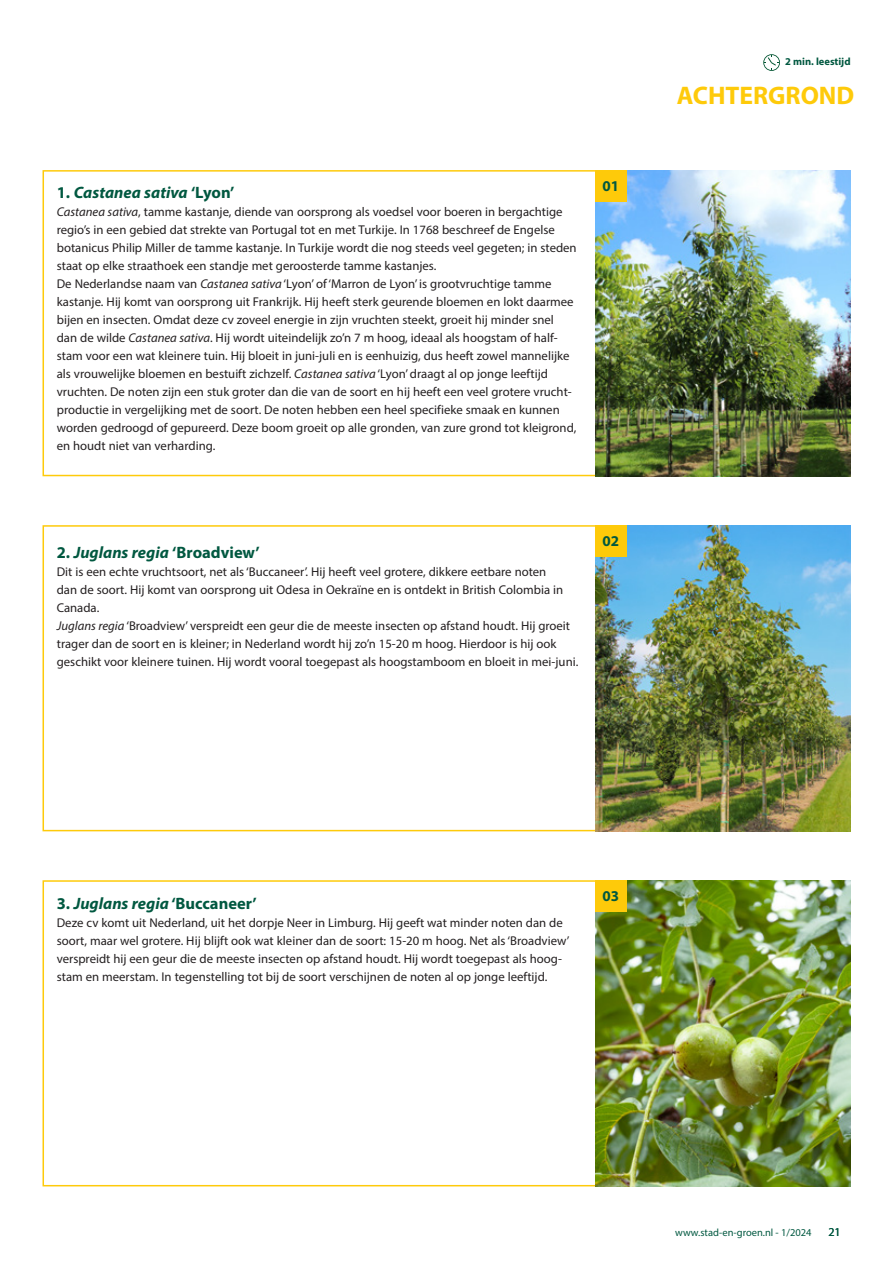
<style>
.page{position:relative;width:893px;height:1263px;background:#fff}
.page>*{position:absolute;margin:0;border:0;box-sizing:border-box;transform-origin:0 0}
.t1{font:700 25.5px "Myriad Pro";color:#feca0a}
.t2{font:700 16.5px "Myriad Pro";color:#005840}
.t3{font:italic 700 16.5px "Myriad Pro";color:#005840}
.t4{font:700 15px "Myriad Pro";color:#005840}
.t5{font:12.75px/18px "Myriad Pro";color:#231f20}
.t6{font:12px "Myriad Pro";color:#005840}
.t7{font:10.5px "Myriad Pro";color:#005840}
.t8{font:700 10.5px "Myriad Pro";color:#005840}
.s1{font-style:normal}
.s2{font-style:italic}
</style>
<div class="page">
<svg style="left:763px;top:54px;width:17px;height:17px"></svg>
<img style="left:595px;top:170px;width:255px;height:306px">
<img style="left:595px;top:525px;width:255px;height:306px">
<img style="left:595px;top:880px;width:255px;height:306px">
<div style="left:595px;top:170px;width:31px;height:31px;background:#feca0a"></div>
<div style="left:595px;top:525px;width:31px;height:31px;background:#feca0a"></div>
<div style="left:595px;top:880px;width:31px;height:31px;background:#feca0a"></div>
<p class="t3" style="left:57px;top:182px;width:179px"><span class="s1">1.</span> Castanea sativa <span class="s1">‘Lyon’</span></p>
<p class="t5" style="left:57px;top:203px;width:521px"><span class="s2">Castanea sativa</span>, tamme kastanje, diende van oorsprong als voedsel voor boeren in bergachtige regio’s in een gebied dat strekte van Portugal tot en met Turkije. In 1768 beschreef de Engelse botanicus Philip Miller de tamme kastanje. In Turkije wordt die nog steeds veel gegeten; in steden staat op elke straathoek een standje met geroosterde tamme kastanjes.<br>De Nederlandse naam van <span class="s2">Castanea sativa</span> ‘Lyon’ of ‘Marron de Lyon’ is grootvruchtige tamme kastanje. Hij komt van oorsprong uit Frankrijk. Hij heeft sterk geurende bloemen en lokt daarmee bijen en insecten. Omdat deze cv zoveel energie in zijn vruchten steekt, groeit hij minder snel dan de wilde <span class="s2">Castanea sativa</span>. Hij wordt uiteindelijk zo’n 7 m hoog, ideaal als hoogstam of half&shy;stam voor een wat kleinere tuin. Hij bloeit in juni-juli en is eenhuizig, dus heeft zowel mannelijke als vrouwelijke bloemen en bestuift zichzelf. <span class="s2">Castanea sativa</span> ‘Lyon’ draagt al op jonge leeftijd vruchten. De noten zijn een stuk groter dan die van de soort en hij heeft een veel grotere vrucht&shy;productie in vergelijking met de soort. De noten hebben een heel specifieke smaak en kunnen worden gedroogd of gepureerd. Deze boom groeit op alle gronden, van zure grond tot kleigrond, en houdt niet van verharding.</p>
<p class="t4" style="left:602px;top:176px;width:18px">01</p>
<p class="t2" style="left:57px;top:542px;width:204px">2. <span class="s2">Juglans regia</span> ‘Broadview’</p>
<p class="t5" style="left:57px;top:563px;width:523px">Dit is een echte vruchtsoort, net als ‘Buccaneer’. Hij heeft veel grotere, dikkere eetbare noten<br>dan de soort. Hij komt van oorsprong uit Odesa in Oekraïne en is ontdekt in British Colombia in Canada.<br><span class="s2">Juglans regia</span> ‘Broadview’ verspreidt een geur die de meeste insecten op afstand houdt. Hij groeit trager dan de soort en is kleiner; in Nederland wordt hij zo’n 15-20 m hoog. Hierdoor is hij ook geschikt voor kleinere tuinen. Hij wordt vooral toegepast als hoogstamboom en bloeit in mei-juni.</p>
<p class="t4" style="left:602px;top:531px;width:18px">02</p>
<p class="t8" style="left:785px;top:55px;width:67px">2 min. leestijd</p>
<h1 class="t1" style="left:677px;top:79px;width:179px">ACHTERGROND</h1>
<p class="t2" style="left:57px;top:893px;width:201px">3. <span class="s2">Juglans regia</span> ‘Buccaneer’</p>
<p class="t5" style="left:57px;top:914px;width:514px">Deze cv komt uit Nederland, uit het dorpje Neer in Limburg. Hij geeft wat minder noten dan de soort, maar wel grotere. Hij blijft ook wat kleiner dan de soort: 15-20 m hoog. Net als ‘Broadview’ verspreidt hij een geur die de meeste insecten op afstand houdt. Hij wordt toegepast als hoog&shy;stam en meerstam. In tegenstelling tot bij de soort verschijnen de noten al op jonge leeftijd.</p>
<p class="t4" style="left:602px;top:886px;width:18px">03</p>
<p class="t7" style="left:675px;top:1226px;width:138px">www.stad-en-groen.nl - 1/2024</p>
<p class="t6" style="left:828px;top:1224px;width:14px">21</p>
</div>
